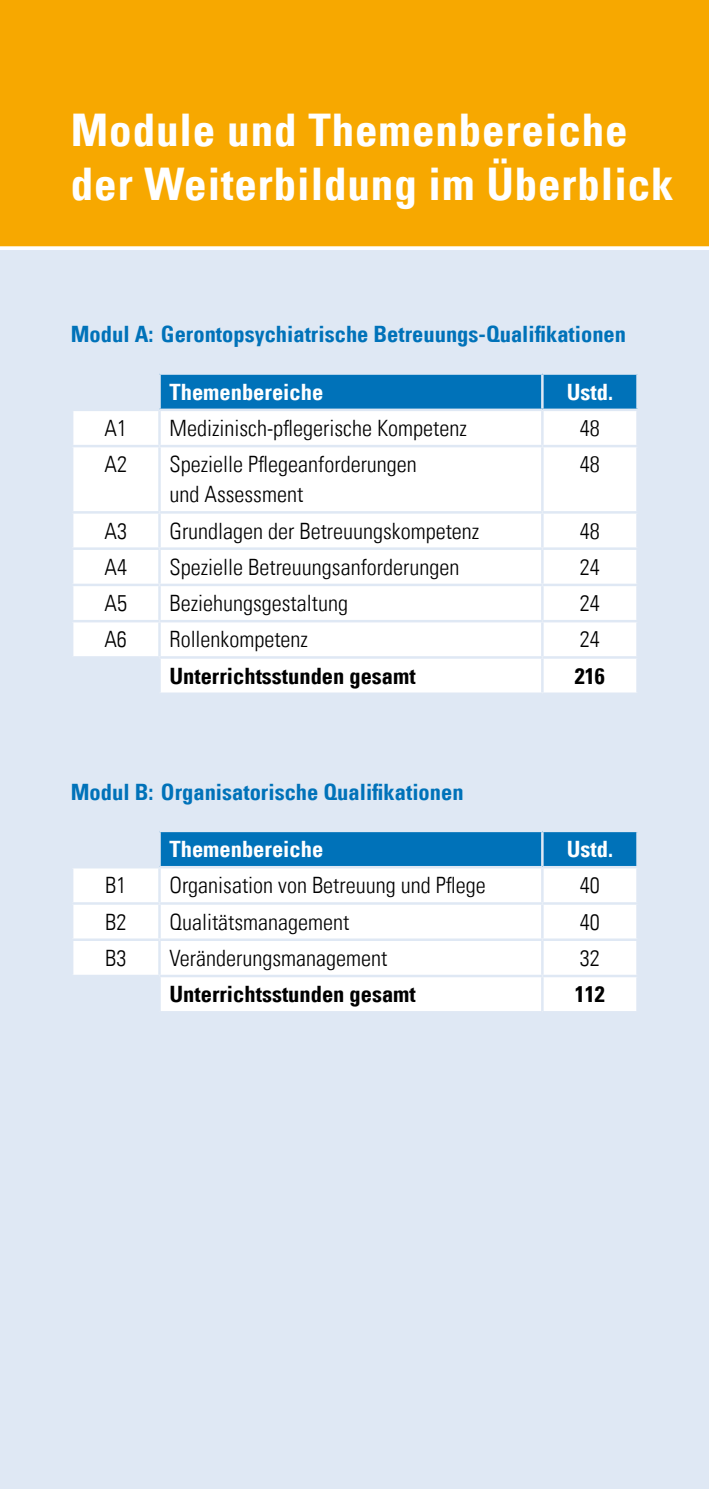
<style>
.page{position:relative;width:709px;height:1489px;background:#fff}
.page>*{position:absolute;margin:0;border:0;box-sizing:border-box;transform-origin:0 0}
.t1{font:45px/54px "Univers Com 67 Bold Cond";letter-spacing:.02em;color:#fff}
.t2{font:22.5px/30px "Univers Com 47 Light Cond";color:#000}
.t3{font:22.5px "Univers Com 67 Bold Cond";color:#0072b9}
.t4{font:22.5px "Univers Com 67 Bold Cond";color:#000}
.t5{font:22.5px "Univers Com 67 Bold Cond";color:#fff}
</style>
<div class="page">
<div style="left:0;top:0;width:709px;height:248px;background:#f7a800"></div>
<div style="left:0;top:248px;width:709px;height:1240px;background:#dfe8f4"></div>
<svg style="left:0;top:246px;width:709px;height:4px;background:#fef8ec"></svg>
<div style="left:161px;top:375px;width:475px;height:33px;background:#0072b9"></div>
<div style="left:73px;top:411px;width:563px;height:281px;background:#fff"></div>
<hr style="left:71px;top:445px;width:88px;height:2px;background:#dfe8f4">
<hr style="left:159px;top:445px;width:383px;height:2px;background:#dfe8f4">
<hr style="left:542px;top:445px;width:97px;height:2px;background:#dfe8f4">
<hr style="left:71px;top:511px;width:88px;height:2px;background:#dfe8f4">
<hr style="left:159px;top:511px;width:383px;height:2px;background:#dfe8f4">
<hr style="left:542px;top:511px;width:97px;height:2px;background:#dfe8f4">
<hr style="left:71px;top:547px;width:88px;height:3px;background:#dfe8f4">
<hr style="left:159px;top:547px;width:383px;height:3px;background:#dfe8f4">
<hr style="left:542px;top:547px;width:97px;height:3px;background:#dfe8f4">
<hr style="left:71px;top:583px;width:88px;height:3px;background:#dfe8f4">
<hr style="left:159px;top:583px;width:383px;height:3px;background:#dfe8f4">
<hr style="left:542px;top:583px;width:97px;height:3px;background:#dfe8f4">
<hr style="left:71px;top:620px;width:88px;height:2px;background:#dfe8f4">
<hr style="left:159px;top:620px;width:383px;height:2px;background:#dfe8f4">
<hr style="left:542px;top:620px;width:97px;height:2px;background:#dfe8f4">
<hr style="left:159px;top:656px;width:383px;height:2px;background:#dfe8f4">
<hr style="left:542px;top:656px;width:97px;height:2px;background:#dfe8f4">
<hr style="left:541px;top:375px;width:2px;height:33px;background:#dfe8f4">
<hr style="left:158px;top:411px;width:3px;height:34px;background:#dfe8f4">
<hr style="left:541px;top:411px;width:2px;height:34px;background:#dfe8f4">
<hr style="left:158px;top:447px;width:3px;height:64px;background:#dfe8f4">
<hr style="left:541px;top:447px;width:2px;height:64px;background:#dfe8f4">
<hr style="left:158px;top:513px;width:3px;height:34px;background:#dfe8f4">
<hr style="left:541px;top:513px;width:2px;height:34px;background:#dfe8f4">
<hr style="left:158px;top:550px;width:3px;height:33px;background:#dfe8f4">
<hr style="left:541px;top:550px;width:2px;height:33px;background:#dfe8f4">
<hr style="left:158px;top:586px;width:3px;height:34px;background:#dfe8f4">
<hr style="left:541px;top:586px;width:2px;height:34px;background:#dfe8f4">
<hr style="left:158px;top:622px;width:3px;height:34px;background:#dfe8f4">
<hr style="left:541px;top:622px;width:2px;height:34px;background:#dfe8f4">
<hr style="left:541px;top:658px;width:2px;height:34px;background:#dfe8f4">
<hr style="left:71px;top:656px;width:88px;height:2px;background:#dfe8f4">
<hr style="left:158px;top:658px;width:3px;height:34px;background:#dfe8f4">
<div style="left:161px;top:832px;width:475px;height:33px;background:#0072b9"></div>
<svg style="left:73px;top:868px;width:563px;height:143px;background:#fcfdfe"></svg>
<hr style="left:541px;top:832px;width:2px;height:33px;background:#dfe8f4">
<hr style="left:541px;top:977px;width:2px;height:34px;background:#dfe8f4">
<hr style="left:158px;top:977px;width:3px;height:34px;background:#dfe8f4">
<hr style="left:158px;top:868px;width:3px;height:34px;background:#dfe8f4">
<hr style="left:541px;top:868px;width:2px;height:34px;background:#dfe8f4">
<hr style="left:158px;top:904px;width:3px;height:34px;background:#dfe8f4">
<hr style="left:541px;top:904px;width:2px;height:34px;background:#dfe8f4">
<hr style="left:158px;top:940px;width:3px;height:34px;background:#dfe8f4">
<hr style="left:541px;top:940px;width:2px;height:34px;background:#dfe8f4">
<hr style="left:71px;top:974px;width:88px;height:3px;background:#dfe8f4">
<hr style="left:159px;top:974px;width:383px;height:3px;background:#dfe8f4">
<hr style="left:542px;top:974px;width:97px;height:3px;background:#dfe8f4">
<hr style="left:71px;top:902px;width:88px;height:2px;background:#dfe8f4">
<hr style="left:159px;top:902px;width:383px;height:2px;background:#dfe8f4">
<hr style="left:542px;top:902px;width:97px;height:2px;background:#dfe8f4">
<hr style="left:71px;top:938px;width:88px;height:2px;background:#dfe8f4">
<hr style="left:159px;top:938px;width:383px;height:2px;background:#dfe8f4">
<hr style="left:542px;top:938px;width:97px;height:2px;background:#dfe8f4">
<h1 class="t1" style="left:71px;top:103px;width:604px">Module und Themenbereiche der Weiterbildung im Überblick</h1>
<p class="t3" style="left:71px;top:320px;width:557px">Modul A: Gerontopsychiatrische Betreuungs-Qualifikationen</p>
<p class="t5" style="left:169px;top:378px;width:155px">Themenbereiche</p>
<p class="t5" style="left:567px;top:378px;width:48px">Ustd.</p>
<p class="t2" style="left:105px;top:413px;width:24px">A1</p>
<p class="t2" style="left:169px;top:413px;width:299px">Medizinisch-pflegerische Kompetenz</p>
<p class="t2" style="left:580px;top:413px;width:21px">48</p>
<p class="t2" style="left:105px;top:449px;width:24px">A2</p>
<p class="t2" style="left:169px;top:449px;width:249px">Spezielle Pflegeanforderungen und Assessment</p>
<p class="t2" style="left:580px;top:449px;width:21px">48</p>
<p class="t2" style="left:104px;top:515px;width:24px">A3</p>
<p class="t2" style="left:169px;top:515px;width:311px">Grundlagen der Betreuungskompetenz</p>
<p class="t2" style="left:580px;top:515px;width:21px">48</p>
<p class="t2" style="left:104px;top:552px;width:24px">A4</p>
<p class="t2" style="left:169px;top:552px;width:291px">Spezielle Betreuungsanforderungen</p>
<p class="t2" style="left:580px;top:552px;width:21px">24</p>
<p class="t2" style="left:104px;top:588px;width:24px">A5</p>
<p class="t2" style="left:169px;top:588px;width:180px">Beziehungsgestaltung</p>
<p class="t2" style="left:580px;top:588px;width:21px">24</p>
<p class="t2" style="left:104px;top:624px;width:24px">A6</p>
<p class="t2" style="left:169px;top:624px;width:140px">Rollenkompetenz</p>
<p class="t2" style="left:580px;top:624px;width:21px">24</p>
<p class="t4" style="left:169px;top:662px;width:248px">Unterrichtsstunden gesamt</p>
<p class="t4" style="left:575px;top:662px;width:31px">216</p>
<p class="t3" style="left:71px;top:778px;width:394px">Modul B: Organisatorische Qualifikationen</p>
<p class="t5" style="left:169px;top:835px;width:155px">Themenbereiche</p>
<p class="t5" style="left:567px;top:835px;width:48px">Ustd.</p>
<p class="t2" style="left:105px;top:870px;width:23px">B1</p>
<p class="t2" style="left:169px;top:870px;width:318px">Organisation von Betreuung und Pflege</p>
<p class="t2" style="left:580px;top:870px;width:21px">40</p>
<p class="t2" style="left:105px;top:906px;width:23px">B2</p>
<p class="t2" style="left:169px;top:906px;width:181px">Qualitätsmanagement</p>
<p class="t2" style="left:580px;top:906px;width:21px">40</p>
<p class="t2" style="left:105px;top:943px;width:23px">B3</p>
<p class="t2" style="left:169px;top:943px;width:219px">Veränderungsmanagement</p>
<p class="t2" style="left:580px;top:943px;width:21px">32</p>
<p class="t4" style="left:169px;top:980px;width:248px">Unterrichtsstunden gesamt</p>
<p class="t4" style="left:575px;top:980px;width:31px">112</p>
</div>
